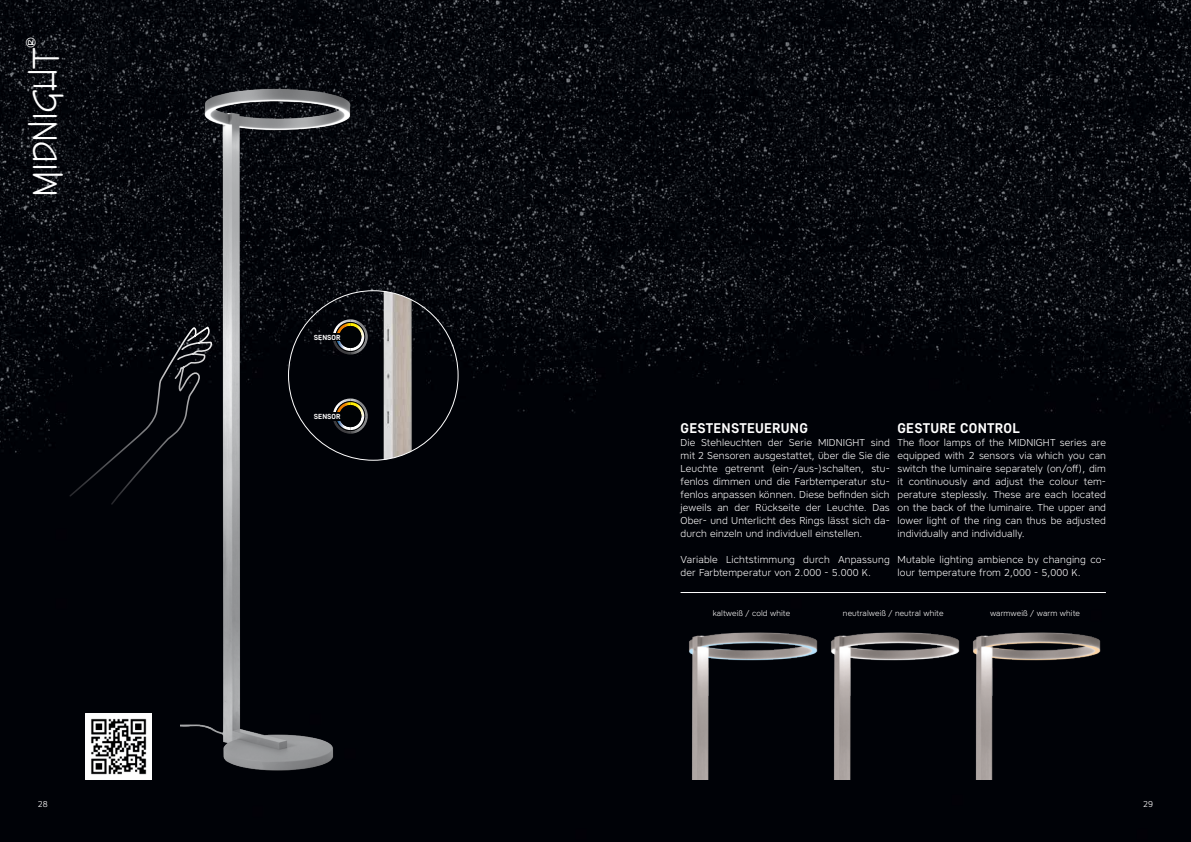
<style>
.page{position:relative;width:1191px;height:842px;background:#fff}
.page>*{position:absolute;margin:0;border:0;box-sizing:border-box;transform-origin:0 0}
.t1{font:35px "Enviro";color:#fff}
.t2{font:700 14px "Core Sans D55";letter-spacing:.02em;color:#fff}
.t3{font:14px "Enviro";color:#fff}
.t4{font:300 10px/13px "Core Sans A35";letter-spacing:.01em;color:#fff;text-align:justify}
.t5{font:300 8.5px "Core Sans A35";color:#fff}
.t6{font:300 8px "Core Sans A35";letter-spacing:.01em;color:#fff}
.t7{font:700 7.3px "Core Sans D55";letter-spacing:.01em;color:#fff}
</style>
<div class="page">
<img style="left:595px;top:0;width:596px;height:842px">
<svg style="left:0;top:0;width:595px;height:842px;background:#04060b"></svg>
<div style="left:68px;top:324px;width:113px;height:182px;background:#000207"></div>
<img style="left:181px;top:68px;width:208px;height:720px">
<hr style="left:680px;top:592px;width:426px;height:1px;background:#fff">
<img style="left:85px;top:714px;width:66px;height:66px">
<img style="left:288px;top:291px;width:170px;height:169px;border-radius:85px">
<svg style="left:330px;top:319px;width:38px;height:35px"></svg>
<svg style="left:330px;top:398px;width:38px;height:36px"></svg>
<img style="left:680px;top:629px;width:426px;height:151px">
<h2 class="t3" style="left:23px;top:48px;width:13px;rotate:-90deg">®</h2>
<h1 class="t1" style="left:26px;top:197px;width:151px;rotate:-90deg">MIDNIGHT</h1>
<p class="t7" style="left:314px;top:332px;width:28px">SENSOR</p>
<p class="t7" style="left:314px;top:412px;width:28px">SENSOR</p>
<h2 class="t2" style="left:680px;top:419px;width:129px">GESTENSTEUERUNG</h2>
<h2 class="t2" style="left:897px;top:419px;width:124px">GESTURE CONTROL</h2>
<p class="t4" style="left:680px;top:436px;width:211px">Die Stehleuchten der Serie MIDNIGHT sind mit 2 Sensoren ausgestattet, über die Sie die Leuchte getrennt (ein-/aus-)schalten, stu&shy;fenlos dimmen und die Farbtemperatur stu&shy;fenlos anpassen können. Diese befinden sich jeweils an der Rückseite der Leuchte. Das Ober- und Unterlicht des Rings lässt sich da&shy;durch einzeln und individuell einstellen.</p>
<p class="t4" style="left:680px;top:553px;width:211px">Variable Lichtstimmung durch Anpassung der Farbtemperatur von 2.000 - 5.000 K.</p>
<p class="t4" style="left:897px;top:436px;width:210px">The floor lamps of the MIDNIGHT series are equipped with 2 sensors via which you can switch the luminaire separately (on/off), dim it continuously and adjust the colour tem&shy;perature steplessly. These are each located on the back of the luminaire. The upper and lower light of the ring can thus be adjusted individually and individually.</p>
<p class="t4" style="left:897px;top:553px;width:210px">Mutable lighting ambience by changing co&shy;lour temperature from 2,000 - 5,000 K.</p>
<p class="t6" style="left:712px;top:608px;width:79px">kaltweiß / cold white</p>
<p class="t6" style="left:843px;top:608px;width:102px">neutralweiß / neutral white</p>
<p class="t6" style="left:990px;top:608px;width:92px">warmweiß / warm white</p>
<p class="t5" style="left:38px;top:799px;width:11px">28</p>
<p class="t5" style="left:1143px;top:799px;width:11px">29</p>
</div>
